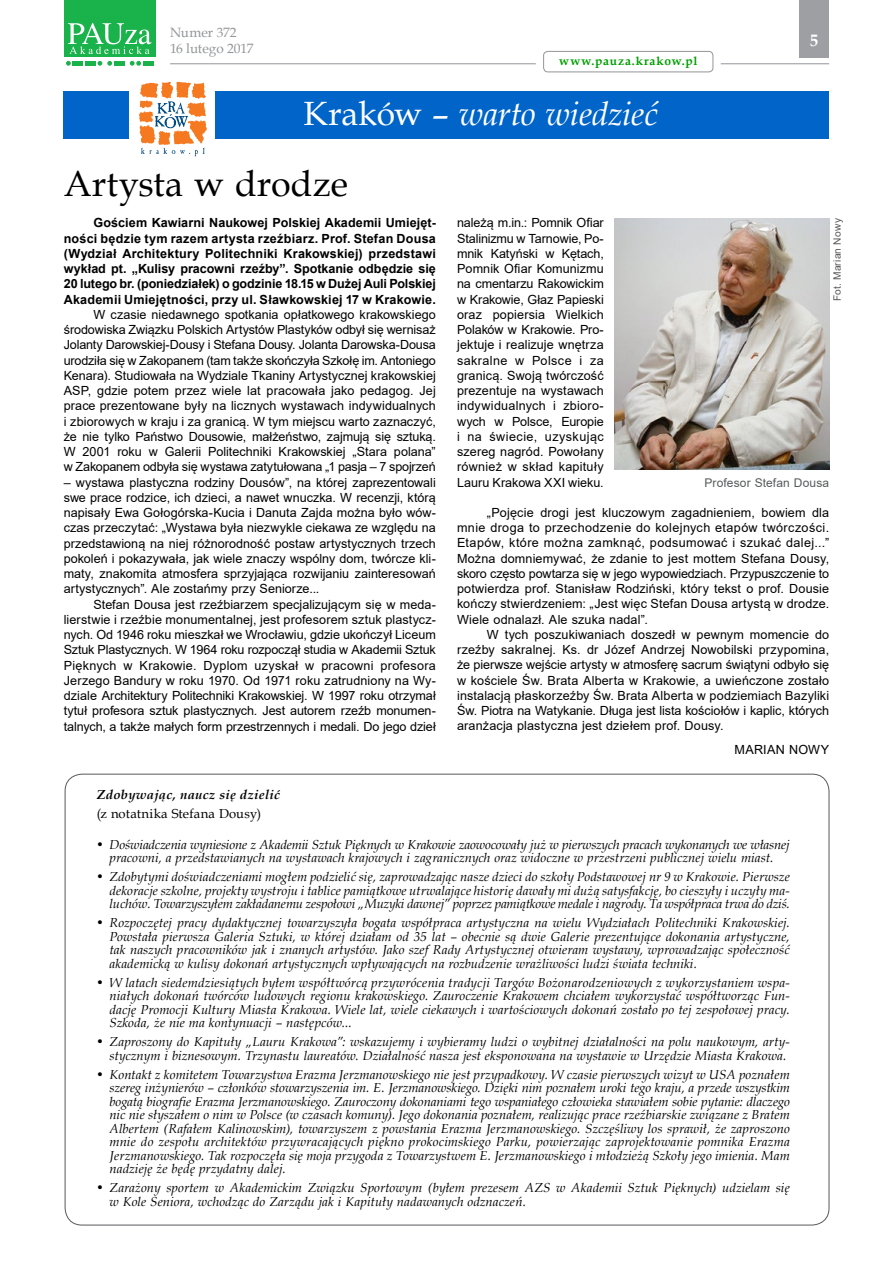
<style>
.page{position:relative;width:893px;height:1263px;background:#fff}
.page>*{position:absolute;margin:0;border:0;box-sizing:border-box;transform-origin:0 0}
.t1{font:36px "Book Antiqua";letter-spacing:.005em;color:#000}
.t2{font:italic 33.6px "Book Antiqua";letter-spacing:-.015em;color:#fff}
.t3{font:700 16.5px "Book Antiqua";color:#fff}
.t4{font:13.5px/16.2px "Book Antiqua";letter-spacing:-.005em;color:#939598}
.t5{font:italic 13.05px/13.5px "Book Antiqua";color:#000;text-align:justify}
.t6{font:italic 700 13.05px "Book Antiqua";letter-spacing:.02em;color:#000}
.t7{font:13.05px "Book Antiqua";letter-spacing:.015em;color:#000}
.t8{font:12.6px/15.3px "Arial";letter-spacing:.005em;color:#000;text-align:justify}
.t9{font:700 12.6px/15.3px "Arial";letter-spacing:.015em;color:#000;text-align:justify}
.t10{font:700 12px "Book Antiqua";letter-spacing:.07em;color:#00a000}
.t11{font:12px "Arial";letter-spacing:.01em;color:#58595b}
.t12{font:10.2px "Arial";letter-spacing:.015em;color:#58595b}
.s1{font-style:normal}
</style>
<div class="page">
<div style="left:799px;top:0;width:30px;height:57px;background:#9d9fa2"></div>
<svg style="left:66px;top:61px;width:5px;height:5px"></svg>
<svg style="left:97px;top:61px;width:15px;height:5px"></svg>
<svg style="left:130px;top:61px;width:11px;height:5px"></svg>
<div style="left:73px;top:61px;width:10px;height:5px;background:#19b24b"></div>
<div style="left:85px;top:61px;width:11px;height:5px;background:#19b24b"></div>
<div style="left:114px;top:61px;width:11px;height:5px;background:#19b24b"></div>
<div style="left:143px;top:61px;width:11px;height:5px;background:#19b24b"></div>
<div style="left:64px;top:0;width:92px;height:56px;background:#19b24b"></div>
<svg style="left:68px;top:23px;width:83px;height:31px"></svg>
<hr style="left:170px;top:63px;width:366px;height:1px;background:#939598">
<div style="left:543px;top:51px;width:170px;height:21px;border:1px solid #939598;border-radius:4px"></div>
<hr style="left:721px;top:63px;width:108px;height:1px;background:#939598">
<div style="left:216px;top:91px;width:613px;height:48px;background:#0064c8"></div>
<div style="left:64px;top:91px;width:65px;height:48px;background:#0064c8"></div>
<svg style="left:139px;top:82px;width:68px;height:74px"></svg>
<img style="left:615px;top:218px;width:214px;height:252px">
<p class="t4" style="left:170px;top:24px;width:85px">Numer 372<br>16 lutego 2017</p>
<h3 class="t3" style="left:810px;top:30px;width:10px">5</h3>
<p class="t10" style="left:559px;top:53px;width:140px">www.pauza.krakow.pl</p>
<h2 class="t2" style="left:304px;top:90px;width:356px"><span class="s1">Kraków –</span> warto wiedzieć</h2>
<h1 class="t1" style="left:64px;top:159px;width:286px">Artysta w drodze</h1>
<p class="t9" style="left:64px;top:215px;width:374px;text-indent:30px">Gościem Kawiarni Naukowej Polskiej Akademii Umiejęt&shy;ności będzie tym razem artysta rzeźbiarz. Prof. Stefan Dousa (Wydział Architektury Politechniki Krakowskiej) przedstawi wykład pt. „Kulisy pracowni rzeźby”. Spotkanie odbędzie się 20 lutego br. (poniedziałek) o godzinie 18.15 w Dużej Auli Polskiej Akademii Umiejętności, przy ul. Sławkowskiej 17 w Krakowie.</p>
<p class="t8" style="left:64px;top:307px;width:374px;text-indent:30px">W czasie niedawnego spotkania opłatkowego krakowskiego środowiska Związku Polskich Artystów Plastyków odbył się wernisaż Jolanty Darowskiej-Dousy i Stefana Dousy. Jolanta Darowska-Dousa urodziła się w Zakopanem (tam także skończyła Szkołę im. Antoniego Kenara). Studiowała na Wydziale Tkaniny Artystycznej krakowskiej ASP, gdzie potem przez wiele lat pracowała jako pedagog. Jej prace prezentowane były na licznych wystawach indywidualnych i zbiorowych w kraju i za granicą. W tym miejscu warto zaznaczyć, że nie tylko Państwo Dousowie, małżeństwo, zajmują się sztuką.<br>W 2001 roku w Galerii Politechniki Krakowskiej „Stara polana” w Zakopanem odbyła się wystawa zatytułowana „1 pasja – 7 spojrzeń</p>
<p class="t8" style="left:64px;top:474px;width:374px">– wystawa plastyczna rodziny Dousów”, na której zaprezentowali swe prace rodzice, ich dzieci, a nawet wnuczka. W recenzji, którą napisały Ewa Gołogórska-Kucia i Danuta Zajda można było wów&shy;czas przeczytać: „Wystawa była niezwykle ciekawa ze względu na przedstawioną na niej różnorodność postaw artystycznych trzech pokoleń i pokazywała, jak wiele znaczy wspólny dom, twórcze kli&shy;maty, znakomita atmosfera sprzyjająca rozwijaniu zainteresowań artystycznych”. Ale zostańmy przy Seniorze...</p>
<p class="t8" style="left:64px;top:596px;width:374px;text-indent:30px">Stefan Dousa jest rzeźbiarzem specjalizującym się w meda&shy;lierstwie i rzeźbie monumentalnej, jest profesorem sztuk plastycz&shy;nych. Od 1946 roku mieszkał we Wrocławiu, gdzie ukończył Liceum Sztuk Plastycznych. W 1964 roku rozpoczął studia w Akademii Sztuk Pięknych w Krakowie. Dyplom uzyskał w pracowni profesora Jerzego Bandury w roku 1970. Od 1971 roku zatrudniony na Wy&shy;dziale Architektury Politechniki Krakowskiej. W 1997 roku otrzymał tytuł profesora sztuk plastycznych. Jest autorem rzeźb monumen&shy;talnych, a także małych form przestrzennych i medali. Do jego dzieł</p>
<p class="t8" style="left:457px;top:215px;width:148px">należą m.in.: Pomnik Ofiar Stalinizmu w Tarnowie, Po&shy;mnik Katyński w Kętach, Pomnik Ofiar Komunizmu na cmentarzu Rakowickim w Krakowie, Głaz Papieski oraz popiersia Wielkich Polaków w Krakowie. Pro&shy;jektuje i realizuje wnętrza sakralne w Polsce i za granicą. Swoją twórczość prezentuje na wystawach indywidualnych i zbioro&shy;wych w Polsce, Europie i na świecie, uzyskując szereg nagród. Powołany również w skład kapituły Lauru Krakowa XXI wieku.</p>
<p class="t8" style="left:457px;top:505px;width:374px;text-indent:30px">„Pojęcie drogi jest kluczowym zagadnieniem, bowiem dla mnie droga to przechodzenie do kolejnych etapów twórczości.<br>Etapów, które można zamknąć, podsumować i szukać dalej...” Można domniemywać, że zdanie to jest mottem Stefana Dousy, skoro często powtarza się w jego wypowiedziach. Przypuszczenie to potwierdza prof. Stanisław Rodziński, który tekst o prof. Dousie kończy stwierdzeniem: „Jest więc Stefan Dousa artystą w drodze.<br>Wiele odnalazł. Ale szuka nadal”.</p>
<p class="t8" style="left:457px;top:627px;width:374px;text-indent:30px">W tych poszukiwaniach doszedł w pewnym momencie do rzeźby sakralnej. Ks. dr Józef Andrzej Nowobilski przypomina, że pierwsze wejście artysty w atmosferę sacrum świątyni odbyło się w kościele Św. Brata Alberta w Krakowie, a uwieńczone zostało instalacją płaskorzeźby Św. Brata Alberta w podziemiach Bazyliki Św. Piotra na Watykanie. Długa jest lista kościołów i kaplic, których aranżacja plastyczna jest dziełem prof. Dousy.</p>
<p class="t8" style="left:735px;top:742px;width:96px">MARIAN NOWY</p>
<p class="t12" style="left:830px;top:301px;width:85px;rotate:-90deg">Fot. Marian Nowy</p>
<p class="t11" style="left:704px;top:475px;width:126px">Profesor Stefan Dousa</p>
<p class="t6" style="left:97px;top:785px;width:185px">Zdobywając, naucz się dzielić</p>
<p class="t7" style="left:97px;top:804px;width:166px">(z notatnika Stefana Dousy)</p>
<p class="t5" style="left:97px;top:837px;width:695px;text-align:center">• Doświadczenia wyniesione z Akademii Sztuk Pięknych w Krakowie zaowocowały już w pierwszych pracach wykonanych we własnej pracowni, a przedstawianych na wystawach krajowych i zagranicznych oraz widoczne w przestrzeni publicznej wielu miast.</p>
<p class="t5" style="left:109px;top:869px;width:682px;text-indent:-13px">• Zdobytymi doświadczeniami mogłem podzielić się, zaprowadzając nasze dzieci do szkoły Podstawowej nr 9 w Krakowie. Pierwsze dekoracje szkolne, projekty wystroju i tablice pamiątkowe utrwalające historię dawały mi dużą satysfakcję, bo cieszyły i uczyły ma&shy;luchów. Towarzyszyłem zakładanemu zespołowi „Muzyki dawnej” poprzez pamiątkowe medale i nagrody. Ta współpraca trwa do dziś.</p>
<p class="t5" style="left:109px;top:915px;width:682px;text-indent:-13px">• Rozpoczętej pracy dydaktycznej towarzyszyła bogata współpraca artystyczna na wielu Wydziałach Politechniki Krakowskiej.<br>Powstała pierwsza Galeria Sztuki, w której działam od 35 lat – obecnie są dwie Galerie prezentujące dokonania artystyczne, tak naszych pracowników jak i znanych artystów. Jako szef Rady Artystycznej otwieram wystawy, wprowadzając społeczność akademicką w kulisy dokonań artystycznych wpływających na rozbudzenie wrażliwości ludzi świata techniki.</p>
<p class="t5" style="left:109px;top:975px;width:682px;text-indent:-13px">• W latach siedemdziesiątych byłem współtwórcą przywrócenia tradycji Targów Bożonarodzeniowych z wykorzystaniem wspa&shy;niałych dokonań twórców ludowych regionu krakowskiego. Zauroczenie Krakowem chciałem wykorzystać współtworząc Fun&shy;dację Promocji Kultury Miasta Krakowa. Wiele lat, wiele ciekawych i wartościowych dokonań zostało po tej zespołowej pracy.<br>Szkoda, że nie ma kontynuacji – następców...</p>
<p class="t5" style="left:97px;top:1035px;width:695px;text-align:right">• Zaproszony do Kapituły „Lauru Krakowa”: wskazujemy i wybieramy ludzi o wybitnej działalności na polu naukowym, arty&shy;stycznym i biznesowym. Trzynastu laureatów. Działalność nasza jest eksponowana na wystawie w Urzędzie Miasta Krakowa.</p>
<p class="t5" style="left:109px;top:1067px;width:682px;text-indent:-13px">• Kontakt z komitetem Towarzystwa Erazma Jerzmanowskiego nie jest przypadkowy. W czasie pierwszych wizyt w USA poznałem szereg inżynierów – członków stowarzyszenia im. E. Jerzmanowskiego. Dzięki nim poznałem uroki tego kraju, a przede wszystkim bogatą biografie Erazma Jerzmanowskiego. Zauroczony dokonaniami tego wspaniałego człowieka stawiałem sobie pytanie: dlaczego nic nie słyszałem o nim w Polsce (w czasach komuny). Jego dokonania poznałem, realizując prace rzeźbiarskie związane z Bratem Albertem (Rafałem Kalinowskim), towarzyszem z powstania Erazma Jerzmanowskiego. Szczęśliwy los sprawił, że zaproszono mnie do zespołu architektów przywracających piękno prokocimskiego Parku, powierzając zaprojektowanie pomnika Erazma Jerzmanowskiego. Tak rozpoczęła się moja przygoda z Towarzystwem E. Jerzmanowskiego i młodzieżą Szkoły jego imienia. Mam nadzieję że będę przydatny dalej.</p>
<p class="t5" style="left:109px;top:1181px;width:682px;text-indent:-13px">• Zarażony sportem w Akademickim Związku Sportowym (byłem prezesem AZS w Akademii Sztuk Pięknych) udzielam się w Kole Seniora, wchodząc do Zarządu jak i Kapituły nadawanych odznaczeń.</p>
</div>
